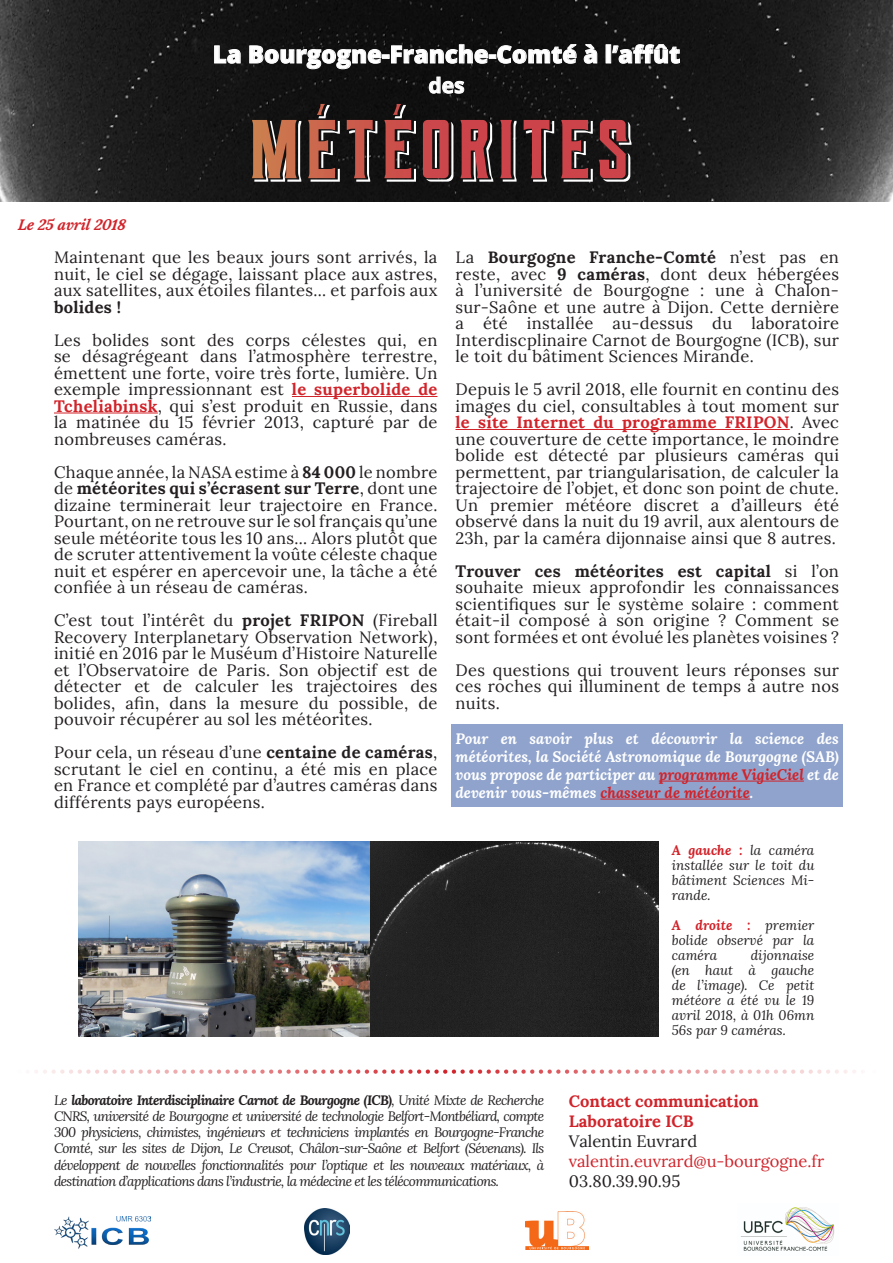
<style>
.page{position:relative;width:893px;height:1263px;background:#fff}
.page>*{position:absolute;margin:0;border:0;box-sizing:border-box;transform-origin:0 0}
.t1{font:82.5px "Berg Shadow";letter-spacing:-.02em;color:#fff}
.t2{font:800 24px "Open Sans";color:#fff}
.t3{font:700 21px "Open Sans";color:#fff}
.t4{font:16.5px/16.5px "Lora";letter-spacing:.02em;color:#231f20;text-align:justify}
.t5{font:700 16.5px "Lora";color:#d1232a}
.t6{font:16.5px "Lora";color:#d1232a}
.t7{font:16.5px "Lora";color:#231f20}
.t8{font:italic 700 15px/18px "Lora";color:#fff;text-align:justify}
.t9{font:italic 700 15px "Lora";color:#d1232a}
.t10{font:italic 13.5px/15px "Lora";color:#231f20;text-align:justify}
.s1{font-weight:700}
.s2{font-weight:700;color:#d1232a}
.s3{color:#d1232a}
</style>
<div class="page">
<hr style="left:292px;top:396px;width:145px;height:1px;background:#d1232a">
<hr style="left:54px;top:413px;width:104px;height:1px;background:#d1232a">
<hr style="left:455px;top:429px;width:335px;height:1px;background:#d1232a">
<svg style="left:35px;top:1069px;width:821px;height:5px"></svg>
<img style="left:54px;top:1216px;width:96px;height:32px">
<img style="left:304px;top:1208px;width:46px;height:46px">
<img style="left:525px;top:1211px;width:64px;height:39px">
<img style="left:741px;top:1207px;width:94px;height:44px">
<img style="left:0;top:0;width:893px;height:202px">
<svg style="left:214px;top:45px;width:27px;height:19px"></svg>
<svg style="left:249px;top:44px;width:328px;height:26px"></svg>
<svg style="left:583px;top:44px;width:14px;height:20px"></svg>
<div style="left:606px;top:45px;width:5px;height:18px;border:1px solid #fff"></div>
<svg style="left:612px;top:44px;width:68px;height:20px"></svg>
<svg style="left:429px;top:76px;width:35px;height:18px"></svg>
<img style="left:79px;top:841px;width:579px;height:195px">
<div style="left:451px;top:724px;width:392px;height:82px;background:#90a3cc"></div>
<hr style="left:659px;top:781px;width:145px;height:1px;background:#d1232a">
<hr style="left:600px;top:799px;width:150px;height:1px;background:#d1232a">
<p class="t9" style="left:17px;top:214px;width:115px">Le25avril2018</p>
<p class="t2" style="left:213px;top:36px;width:469px">La Bourgogne-Franche-Comté à l’affût</p>
<p class="t3" style="left:428px;top:71px;width:38px">des</p>
<p class="t1" style="left:253px;top:93px;width:390px">MÉTÉORITES</p>
<p class="t4" style="left:54px;top:248px;width:385px">Maintenant que les beaux jours sont arrivés, la nuit, le ciel se dégage, laissant place aux astres, aux satellites, aux étoiles filantes... et parfois aux <span class="s1">bolides !</span></p>
<p class="t4" style="left:54px;top:331px;width:385px">Les bolides sont des corps célestes qui, en se désagrégeant dans l’atmosphère terrestre, émettent une forte, voire très forte, lumière. Un exemple impressionnant est <span class="s2">le superbolide de Tcheliabinsk</span>, qui s’est produit en Russie, dans la matinée du 15 février 2013, capturé par de nombreuses caméras.</p>
<p class="t4" style="left:54px;top:463px;width:385px">Chaque année, la NASA estime à <span class="s1">84 000</span> le nombre de <span class="s1">météorites qui s’écrasent sur Terre</span>, dont une dizaine terminerait leur trajectoire en France.<br>Pourtant, on ne retrouve sur le sol français qu’une seule météorite tous les 10 ans... Alors plutôt que de scruter attentivement la voûte céleste chaque nuit et espérer en apercevoir une, la tâche a été confiée à un réseau de caméras.</p>
<p class="t4" style="left:54px;top:611px;width:385px">C’est tout l’intérêt du <span class="s1">projet FRIPON</span> (Fireball Recovery Interplanetary Observation Network), initié en 2016 par le Muséum d’Histoire Naturelle et l’Observatoire de Paris. Son objectif est de détecter et de calculer les trajectoires des bolides, afin, dans la mesure du possible, de pouvoir récupérer au sol les météorites.</p>
<p class="t4" style="left:54px;top:743px;width:385px">Pour cela, un réseau d’une <span class="s1">centaine de caméras</span>, scrutant le ciel en continu, a été mis en place en France et complété par d’autres caméras dans différents pays européens.</p>
<p class="t4" style="left:455px;top:248px;width:385px">La <span class="s1">Bourgogne Franche-Comté</span> n’est pas en reste, avec <span class="s1">9 caméras</span>, dont deux hébergées à l’université de Bourgogne : une à Chalon&shy;sur-Saône et une autre à Dijon. Cette dernière a été installée au-dessus du laboratoire Interdiscplinaire Carnot de Bourgogne (ICB), sur le toit du bâtiment Sciences Mirande.</p>
<p class="t4" style="left:455px;top:380px;width:385px">Depuis le 5 avril 2018, elle fournit en continu des images du ciel, consultables à tout moment sur <span class="s2">le site Internet du programme FRIPON</span>. Avec une couverture de cette importance, le moindre bolide est détecté par plusieurs caméras qui permettent, par triangularisation, de calculer la trajectoire de l’objet, et donc son point de chute.<br>Un premier météore discret a d’ailleurs été observé dans la nuit du 19 avril, aux alentours de 23h, par la caméra dijonnaise ainsi que 8 autres.</p>
<p class="t4" style="left:455px;top:562px;width:385px"><span class="s1">Trouver ces météorites est capital</span> si l’on souhaite mieux approfondir les connaissances scientifiques sur le système solaire : comment était-il composé à son origine ? Comment se sont formées et ont évolué les planètes voisines ?</p>
<p class="t4" style="left:455px;top:661px;width:385px">Des questions qui trouvent leurs réponses sur ces roches qui illuminent de temps à autre nos nuits.</p>
<p class="t8" style="left:455px;top:729px;width:385px">Pour en savoir plus et découvrir la science des météorites, la Société Astronomique de Bourgogne (SAB) vous propose de participer au <span class="s3">programme VigieCiel</span> et de devenir vous-mêmes <span class="s3">chasseur de météorite</span>.</p>
<p class="t10" style="left:672px;top:843px;width:144px"><span class="s2">A gauche :</span> la caméra installée sur le toit du bâtiment Sciences Mi&shy;rande.</p>
<p class="t10" style="left:672px;top:918px;width:144px"><span class="s2">A droite :</span> premier bolide observé par la caméra</p>
<p class="t10" style="left:672px;top:948px;width:144px;text-indent:79px">dijonnaise (en haut à gauche de l’image). Ce petit météore a été vu le 19 avril 2018, à 01h 06mn 56s par 9 caméras.</p>
<p class="t10" style="left:54px;top:1091px;width:492px;line-height:16.2px">Le <span class="s1">laboratoire Interdisciplinaire Carnot de Bourgogne (ICB)</span>, Unité Mixte de Recherche CNRS, université de Bourgogne et université de technologie Belfort-Montbéliard, compte 300 physiciens, chimistes, ingénieurs et techniciens implantés en Bourgogne-Franche Comté, sur les sites de Dijon, Le Creusot, Châlon-sur-Saône et Belfort (Sévenans). Ils développent de nouvelles fonctionnalités pour l’optique et les nouveaux matériaux, à destination d’applications dans l’industrie, la médecine et les télécommunications.</p>
<p class="t5" style="left:569px;top:1087px;width:191px">Contact communication</p>
<p class="t5" style="left:569px;top:1107px;width:126px">Laboratoire ICB</p>
<p class="t7" style="left:569px;top:1128px;width:130px">Valentin Euvrard</p>
<p class="t6" style="left:569px;top:1148px;width:257px">valentin.euvrard@u-bourgogne.fr</p>
<p class="t4" style="left:569px;top:1171px;width:113px">03.80.39.90.95</p>
</div>
